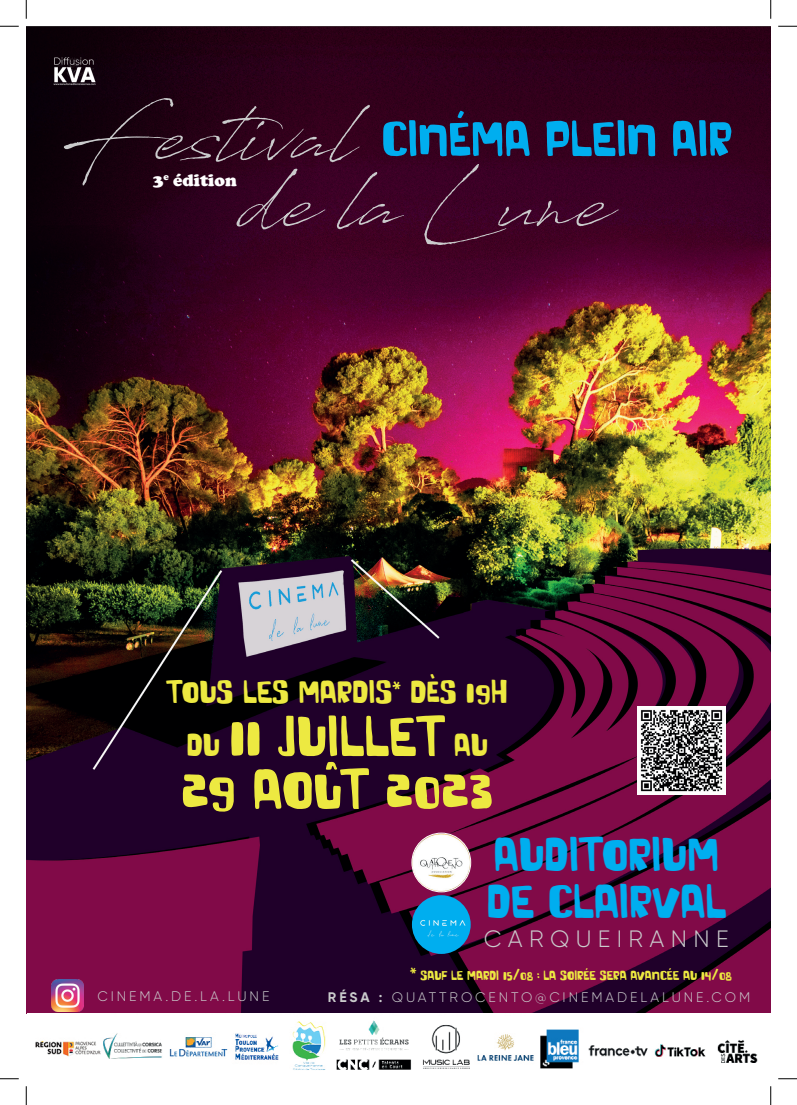
<style>
.page{position:relative;width:797px;height:1105px;background:#fff}
.page>*{position:absolute;margin:0;border:0;box-sizing:border-box;transform-origin:0 0}
.t1{font:56.25px/52.9px "Markisa";color:#ede941}
.t2{font:47.25px/47.2px "Markisa";color:#00aeef}
.t3{font:31.75px "Markisa";color:#ede941}
.t4{font:300 23.62px "Gilroy";letter-spacing:.27em;color:#cacbcc}
.t5{font:900 17.5px "Cooper";color:#fff}
.t6{font:300 13.88px "Gilroy";letter-spacing:.21em;color:#cacbcc}
.t7{font:13.12px "Markisa";color:#ede941}
.s1{font-size:31.75px}
.s2{font-weight:700}
</style>
<div class="page">
<img style="left:26px;top:26px;width:744px;height:1044px">
<svg style="left:64px;top:98px;width:667px;height:147px;background:#33102f"></svg>
<img style="left:50px;top:54px;width:49px;height:34px">
<img style="left:412px;top:833px;width:58px;height:59px;border-radius:29px">
<div style="left:411px;top:833px;width:60px;height:59px;border:1px solid #fff;border-radius:50%"></div>
<div style="left:412px;top:895px;width:58px;height:59px;background:#00aeef;border-radius:50%"></div>
<img style="left:414px;top:920px;width:55px;height:20px">
<img style="left:52px;top:979px;width:31px;height:32px">
<img style="left:637px;top:706px;width:88px;height:89px">
<svg style="left:0;top:25px;width:19px;height:2px"></svg>
<svg style="left:778px;top:25px;width:19px;height:2px"></svg>
<svg style="left:0;top:1078px;width:19px;height:1px"></svg>
<svg style="left:778px;top:1078px;width:19px;height:1px"></svg>
<svg style="left:25px;top:0;width:2px;height:19px"></svg>
<svg style="left:25px;top:1086px;width:2px;height:19px"></svg>
<svg style="left:770px;top:0;width:1px;height:19px"></svg>
<svg style="left:770px;top:1086px;width:1px;height:19px"></svg>
<p class="t5" style="left:153px;top:170px;width:85px">3<sup>e</sup> édition</p>
<h3 class="t3" style="left:166px;top:672px;width:343px">TOUS LES MARDIS<sup>*</sup> DÈS 19H</h3>
<h1 class="t1" style="left:181px;top:710px;width:314px"><span class="s1">DU</span> 11 JUILLET <span class="s1">AU<br></span>29 AOÛT 2023</h1>
<h2 class="t2" style="left:486px;top:831px;width:241px">AUDITORIUM<br>DE CLAIRVAL</h2>
<h3 class="t4" style="left:484px;top:924px;width:246px">CARQUEIRANNE</h3>
<p class="t7" style="left:410px;top:967px;width:323px">* SAUF LE MARDI 15/08 : LA SOIRÉE SERA AVANCÉE AU 14/08</p>
<p class="t6" style="left:97px;top:988px;width:173px">CINEMA.DE.LA.LUNE</p>
<p class="t6" style="left:328px;top:988px;width:424px"><span class="s2">RÉSA :</span> QUATTROCENTO@CINEMADELALUNE.COM</p>
</div>
